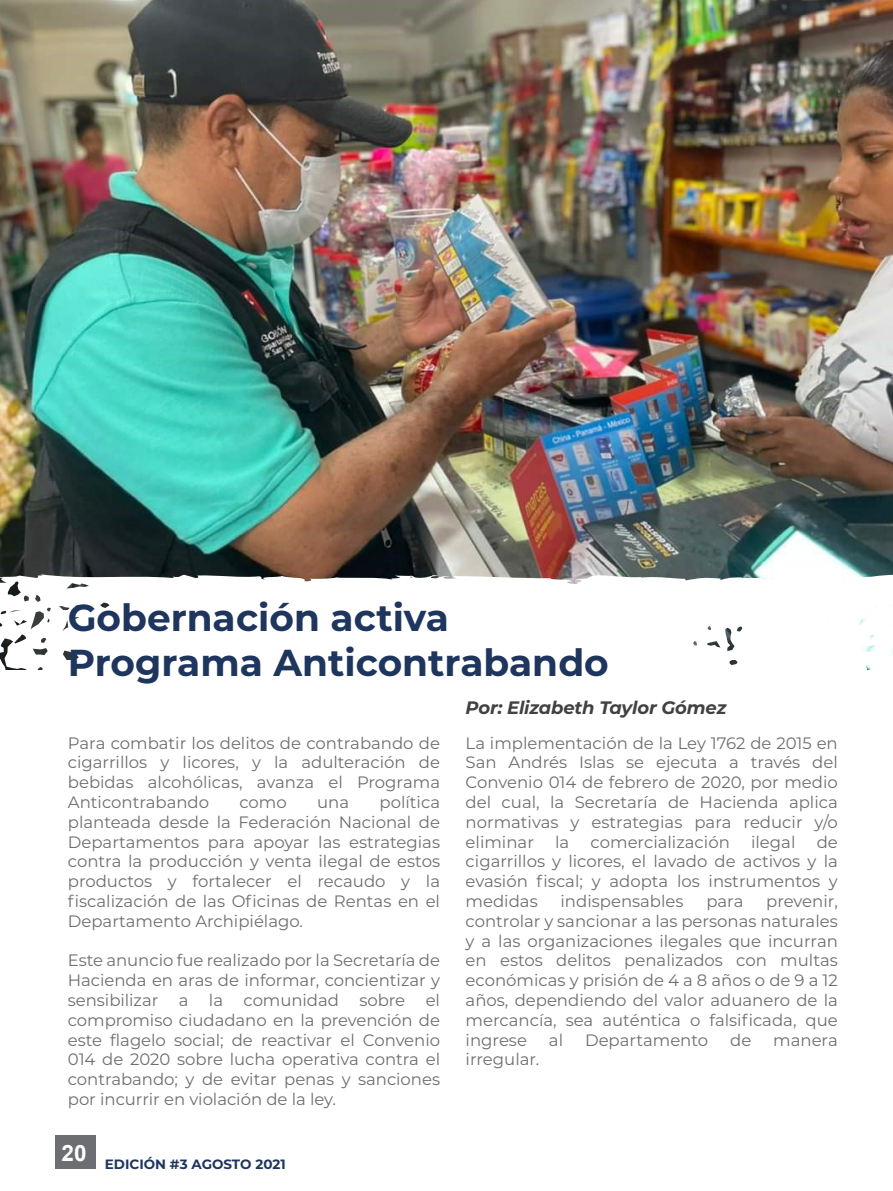
<style>
.page{position:relative;width:893px;height:1191px;background:#fff}
.page>*{position:absolute;margin:0;border:0;box-sizing:border-box;transform-origin:0 0}
.t1{font:700 37.5px/45px "Montserrat";color:#1e355e}
.t2{font:700 22.5px "Arial";color:#fff}
.t3{font:italic 700 18px "Montserrat";letter-spacing:-.01em;color:#414142}
.t4{font:16.5px/19.8px "Montserrat";color:#6d6e71;text-align:justify}
.t5{font:700 13.5px "Montserrat";color:#1e355e}
</style>
<div class="page">
<div style="left:55px;top:1135px;width:41px;height:34px;background:#6d6e71"></div>
<img style="left:0;top:0;width:893px;height:571px">
<svg style="left:0;top:571px;width:893px;height:99px"></svg>
<h1 class="t1" style="left:68px;top:593px;width:543px">Gobernación activa<br>Programa Anticontrabando</h1>
<p class="t4" style="left:68px;top:732px;width:374px">Para combatir los delitos de contrabando de cigarrillos y licores, y la adulteración de bebidas alcohólicas, avanza el Programa Anticontrabando</p>
<p class="t4" style="left:68px;top:791px;width:374px;text-indent:312px">política planteada desde la Federación Nacional de Departamentos para apoyar las estrategias contra la producción y venta ilegal de estos productos y fortalecer el recaudo y la fiscalización de las Oficinas de Rentas en el Departamento Archipiélago.</p>
<p class="t4" style="left:68px;top:950px;width:374px">Este anuncio fue realizado por la Secretaría de Hacienda en aras de informar, concientizar y sensibilizar a la comunidad sobre el compromiso ciudadano en la prevención de este flagelo social; de reactivar el Convenio 014 de 2020 sobre lucha operativa contra el contrabando; y de evitar penas y sanciones por incurrir en violación de la ley.</p>
<p class="t4" style="left:239px;top:791px;width:49px">como</p>
<p class="t4" style="left:317px;top:791px;width:34px">una</p>
<h2 class="t2" style="left:62px;top:1137px;width:27px">20</h2>
<p class="t5" style="left:105px;top:1154px;width:182px">EDICIÓN #3 AGOSTO 2021</p>
<p class="t3" style="left:466px;top:694px;width:262px">Por: Elizabeth Taylor Gómez</p>
<p class="t4" style="left:466px;top:732px;width:374px">La implementación de la Ley 1762 de 2015 en San Andrés Islas se ejecuta a través del Convenio 014 de febrero de 2020, por medio del cual, la Secretaría de Hacienda aplica normativas y estrategias para reducir y/o eliminar</p>
<p class="t4" style="left:466px;top:831px;width:374px;text-indent:351px">de cigarrillos y licores, el lavado de activos y la evasión fiscal; y adopta los instrumentos y medidas</p>
<p class="t4" style="left:555px;top:831px;width:16px">la</p>
<p class="t4" style="left:591px;top:831px;width:141px">comercialización</p>
<p class="t4" style="left:751px;top:831px;width:46px">ilegal</p>
<p class="t4" style="left:466px;top:890px;width:374px;text-indent:301px">prevenir, controlar y sancionar a las personas naturales y a las organizaciones ilegales que incurran en estos delitos penalizados con multas económicas y prisión de 4 a 8 años o de 9 a 12 años, dependiendo del valor aduanero de la mercancía, sea auténtica o falsificada, que ingrese</p>
<p class="t4" style="left:560px;top:890px;width:125px">indispensables</p>
<p class="t4" style="left:706px;top:890px;width:39px">para</p>
<p class="t4" style="left:549px;top:1029px;width:16px">al</p>
<p class="t4" style="left:585px;top:1029px;width:125px">Departamento</p>
<p class="t4" style="left:730px;top:1029px;width:23px">de</p>
<p class="t4" style="left:773px;top:1029px;width:66px">manera</p>
<p class="t4" style="left:466px;top:1049px;width:75px">irregular.</p>
</div>
